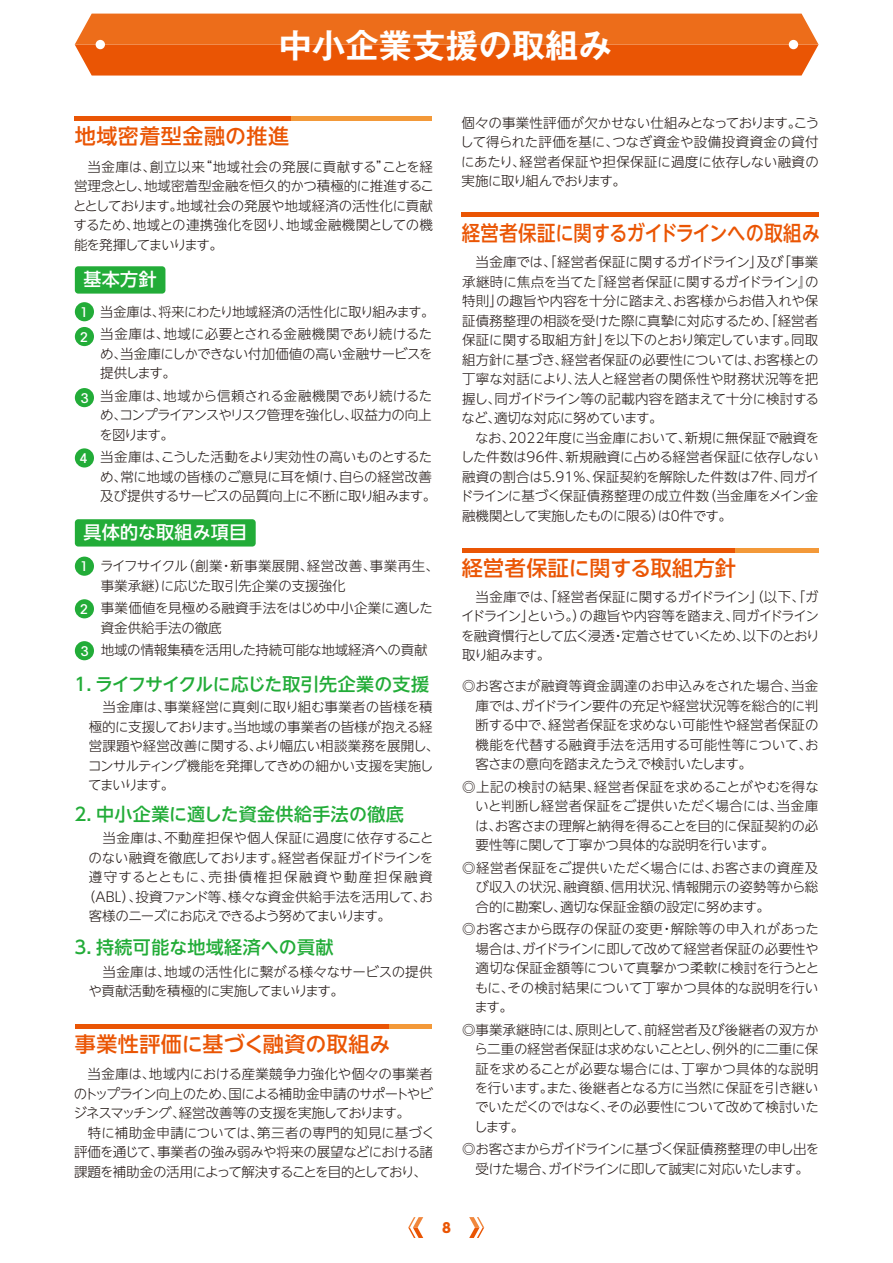
<style>
.page{position:relative;width:893px;height:1263px;background:#fff}
.page>*{position:absolute;margin:0;border:0;box-sizing:border-box;transform-origin:0 0}
.t1{font:700 33px "Gothic MB101 Pro De";letter-spacing:.01em;color:#fff}
.t2{font:500 21px "UD Shin Go NT Pro";letter-spacing:.015em;color:#ea5504}
.t3{font:500 21px "UD Shin Go NT Pro";letter-spacing:-.01em;color:#ea5504;scale:.88 1}
.t4{font:500 18px "UD Shin Go NT Pro";letter-spacing:.015em;color:#22ac38}
.t5{font:500 18px "UD Shin Go NT Pro";letter-spacing:-.015em;color:#22ac38}
.t6{font:500 18px "UD Shin Go NT Pro";letter-spacing:.025em;color:#fff}
.t7{font:700 condensed 15px "Avant Garde";color:#ea5504;scale:1.07 1}
.t8{font:300 13.5px/19.5px "UD Shin Go NT Pro";letter-spacing:-.025em;color:#221815;text-align:justify}
.t9{font:300 13.5px/19.5px "UD Shin Go NT Pro";color:#221815}
.t10{font:300 13.5px/19.5px "UD Shin Go NT Pro";letter-spacing:-.055em;color:#221815;text-align:center}
.t11{font:300 13.5px "UD Shin Go NT Pro";letter-spacing:.015em;color:#221815}
.t12{font:300 13.5px "UD Shin Go NT Pro";letter-spacing:.115em;color:#221815}
.t13{font:300 13.5px "UD Shin Go NT Pro";letter-spacing:-.07em;color:#221815}
.t14{font:500 condensed 13.5px/24.8px "Avant Garde";color:#fff;scale:1.07 1}
</style>
<div class="page">
<svg style="left:408px;top:1217px;width:15px;height:21px"></svg>
<svg style="left:469px;top:1217px;width:15px;height:21px"></svg>
<svg style="left:75px;top:14px;width:744px;height:62px;background:#ec6617"></svg>
<div style="left:789px;top:40px;width:9px;height:9px;background:#fff;border-radius:50%"></div>
<div style="left:96px;top:40px;width:9px;height:9px;background:#fff;border-radius:50%"></div>
<div style="left:75px;top:302px;width:19px;height:19px;background:#22ac38;border-radius:50%"></div>
<div style="left:75px;top:327px;width:19px;height:19px;background:#22ac38;border-radius:50%"></div>
<div style="left:75px;top:388px;width:19px;height:19px;background:#22ac38;border-radius:50%"></div>
<div style="left:75px;top:448px;width:19px;height:19px;background:#22ac38;border-radius:50%"></div>
<div style="left:75px;top:557px;width:19px;height:19px;background:#22ac38;border-radius:50%"></div>
<div style="left:75px;top:599px;width:19px;height:19px;background:#22ac38;border-radius:50%"></div>
<div style="left:75px;top:641px;width:19px;height:19px;background:#22ac38;border-radius:50%"></div>
<div style="left:75px;top:266px;width:90px;height:28px;background:#22ac38;border-radius:3px"></div>
<div style="left:75px;top:519px;width:181px;height:27px;background:#22ac38;border-radius:3px"></div>
<div style="left:75px;top:116px;width:216px;height:5px;background:#ea5504"></div>
<div style="left:291px;top:116px;width:141px;height:5px;background:#f39939"></div>
<hr style="left:462px;top:213px;width:357px;height:4px;background:#ea5504">
<div style="left:462px;top:548px;width:274px;height:5px;background:#ea5504"></div>
<div style="left:736px;top:548px;width:83px;height:5px;background:#f39939"></div>
<div style="left:75px;top:1024px;width:314px;height:5px;background:#ea5504"></div>
<div style="left:389px;top:1024px;width:43px;height:5px;background:#f39939"></div>
<h1 class="t1" style="left:279px;top:18px;width:334px">中小企業支援の取組み</h1>
<h2 class="t2" style="left:75px;top:119px;width:216px">地域密着型金融の推進</h2>
<p class="t8" style="left:73px;top:156px;width:362px;text-indent:15px">当金庫は、創立以来“地域社会の発展に貢献する”ことを経営理念とし、地域密着型金融を恒久的かつ積極的に推進することとしております。地域社会の発展や地域経済の活性化に貢献するため、地域との連携強化を図り、地域金融機関としての機能を発揮してまいります。</p>
<h3 class="t6" style="left:83px;top:265px;width:75px">基本方針</h3>
<p class="t14" style="left:80px;top:299px;width:9px">1<br>2</p>
<p class="t14" style="left:81px;top:385px;width:9px">3</p>
<p class="t14" style="left:80px;top:445px;width:9px">4</p>
<p class="t8" style="left:100px;top:300px;width:335px;line-height:22.5px">当金庫は、将来にわたり地域経済の活性化に取り組みます。当金庫は、地域に必要とされる金融機関であり続けるた</p>
<p class="t8" style="left:100px;top:344px;width:334px">め、当金庫にしかできない付加価値の高い金融サービスを提供します。</p>
<p class="t8" style="left:99px;top:386px;width:334px">当金庫は、地域から信頼される金融機関であり続けるため、コンプライアンスやリスク管理を強化し、収益力の向上を図ります。</p>
<p class="t8" style="left:100px;top:447px;width:338px;text-align:left">当金庫は、こうした活動をより実効性の高いものとするため、常に地域の皆様のご意見に耳を傾け、自らの経営改善及び提供するサービスの品質向上に不断に取り組みます。</p>
<h3 class="t6" style="left:83px;top:518px;width:165px">具体的な取組み項目</h3>
<p class="t9" style="left:100px;top:556px;width:341px">ライフサイクル（創業・新事業展開、経営改善、事業再生、事業承継）に応じた取引先企業の支援強化</p>
<p class="t9" style="left:101px;top:598px;width:334px">事業価値を見極める融資手法をはじめ中小企業に適した資金供給手法の徹底</p>
<p class="t8" style="left:101px;top:640px;width:328px">地域の情報集積を活用した持続可能な地域経済への貢献</p>
<p class="t14" style="left:80px;top:554px;width:9px">1</p>
<p class="t14" style="left:80px;top:596px;width:9px">2</p>
<p class="t14" style="left:81px;top:638px;width:9px">3</p>
<h3 class="t5" style="left:72px;top:669px;width:359px">１．ライフサイクルに応じた取引先企業の支援</h3>
<p class="t8" style="left:88px;top:697px;width:353px;text-align:left">　当金庫は、事業経営に真剣に取り組む事業者の皆様を積極的に支援しております。当地域の事業者の皆様が抱える経営課題や経営改善に関する、より幅広い相談業務を展開し、コンサルティング機能を発揮してきめの細かい支援を実施してまいります。</p>
<h3 class="t4" style="left:72px;top:799px;width:334px">２．中小企業に適した資金供給手法の徹底</h3>
<p class="t11" style="left:89px;top:827px;width:346px">　当金庫は、不動産担保や個人保証に過度に依存すること</p>
<p class="t8" style="left:88px;top:847px;width:346px">のない融資を徹底しております。経営者保証ガイドラインを</p>
<p class="t12" style="left:89px;top:866px;width:345px">遵守するとともに、売掛債権担保融資や動産担保融資</p>
<p class="t8" style="left:82px;top:886px;width:352px">（ABL）、投資ファンド等、様々な資金供給手法を活用して、お</p>
<p class="t13" style="left:89px;top:905px;width:304px">客様のニーズにお応えできるよう努めてまいります。</p>
<h3 class="t4" style="left:72px;top:933px;width:264px">３．持続可能な地域経済への貢献</h3>
<p class="t8" style="left:88px;top:961px;width:346px">　当金庫は、地域の活性化に繋がる様々なサービスの提供や貢献活動を積極的に実施してまいります。</p>
<h2 class="t2" style="left:75px;top:1027px;width:317px">事業性評価に基づく融資の取組み</h2>
<p class="t8" style="left:73px;top:1064px;width:363px;text-align:left;text-indent:14px">当金庫は、地域内における産業競争力強化や個々の事業者のトップライン向上のため、国による補助金申請のサポートやビジネスマッチング、経営改善等の支援を実施しております。<br>　特に補助金申請については、第三者の専門的知見に基づく評価を通じて、事業者の強み弱みや将来の展望などにおける諸課題を補助金の活用によって解決することを目的としており、</p>
<p class="t8" style="left:460px;top:113px;width:361px">個々の事業性評価が欠かせない仕組みとなっております。こうして得られた評価を基に、つなぎ資金や設備投資資金の貸付にあたり、経営者保証や担保保証に過度に依存しない融資の実施に取り組んでおります。</p>
<h2 class="t3" style="left:462px;top:215px;width:409px">経営者保証に関するガイドラインへの取組み</h2>
<p class="t8" style="left:462px;top:252px;width:359px;text-indent:14px">当金庫では、「経営者保証に関するガイドライン」及び「事業承継時に焦点を当てた『経営者保証に関するガイドライン』の特則」の趣旨や内容を十分に踏まえ、お客様からお借入れや保証債務整理の相談を受けた際に真摯に対応するため、「経営者保証に関する取組方針」を以下のとおり策定しています。同取組方針に基づき、経営者保証の必要性については、お客様との丁寧な対話により、法人と経営者の関係性や財務状況等を把握し、同ガイドライン等の記載内容を踏まえて十分に検討するなど、適切な対応に努めています。</p>
<p class="t8" style="left:460px;top:427px;width:361px;text-indent:15px">なお、2022年度に当金庫において、新規に無保証で融資をした件数は96件、新規融資に占める経営者保証に依存しない融資の割合は5.91%、保証契約を解除した件数は7件、同ガイドラインに基づく保証債務整理の成立件数（当金庫をメイン金融機関として実施したものに限る）は0件です。</p>
<h2 class="t2" style="left:462px;top:551px;width:276px">経営者保証に関する取組方針</h2>
<p class="t8" style="left:461px;top:587px;width:360px;text-indent:14px">当金庫では、「経営者保証に関するガイドライン」（以下、「ガイドライン」という。）の趣旨や内容等を踏まえ、同ガイドラインを融資慣行として広く浸透・定着させていくため、以下のとおり取り組みます。</p>
<p class="t8" style="left:476px;top:676px;width:345px;text-indent:-14px">◎お客さまが融資等資金調達のお申込みをされた場合、当金庫では、ガイドライン要件の充足や経営状況等を総合的に判断する中で、経営者保証を求めない可能性や経営者保証の機能を代替する融資手法を活用する可能性等について、お客さまの意向を踏まえたうえで検討いたします。</p>
<p class="t8" style="left:475px;top:776px;width:345px;text-indent:-13px">◎上記の検討の結果、経営者保証を求めることがやむを得ないと判断し経営者保証をご提供いただく場合には、当金庫は、お客さまの理解と納得を得ることを目的に保証契約の必要性等に関して丁寧かつ具体的な説明を行います。</p>
<p class="t8" style="left:475px;top:857px;width:345px;text-indent:-13px">◎経営者保証をご提供いただく場合には、お客さまの資産及び収入の状況、融資額、信用状況、情報開示の姿勢等から総合的に勘案し、適切な保証金額の設定に努めます。</p>
<p class="t8" style="left:475px;top:919px;width:346px;text-indent:-12px">◎お客さまから既存の保証の変更・解除等の申入れがあった場合は、ガイドラインに即して改めて経営者保証の必要性や適切な保証金額等について真撃かつ柔軟に検討を行うとともに、その検討結果について丁寧かつ具体的な説明を行います。</p>
<p class="t8" style="left:474px;top:1019px;width:346px;text-indent:-12px">◎事業承継時には、原則として、前経営者及び後継者の双方から二重の経営者保証は求めないこととし、例外的に二重に保証を求めることが必要な場合には、丁寧かつ具体的な説明を行います。また、後継者となる方に当然に保証を引き継いでいただくのではなく、その必要性について改めて検討いたします。</p>
<p class="t10" style="left:462px;top:1139px;width:359px">◎お客さまからガイドラインに基づく保証債務整理の申し出を受けた場合、ガイドラインに即して誠実に対応いたします。</p>
<p class="t7" style="left:442px;top:1218px;width:10px">8</p>
</div>
